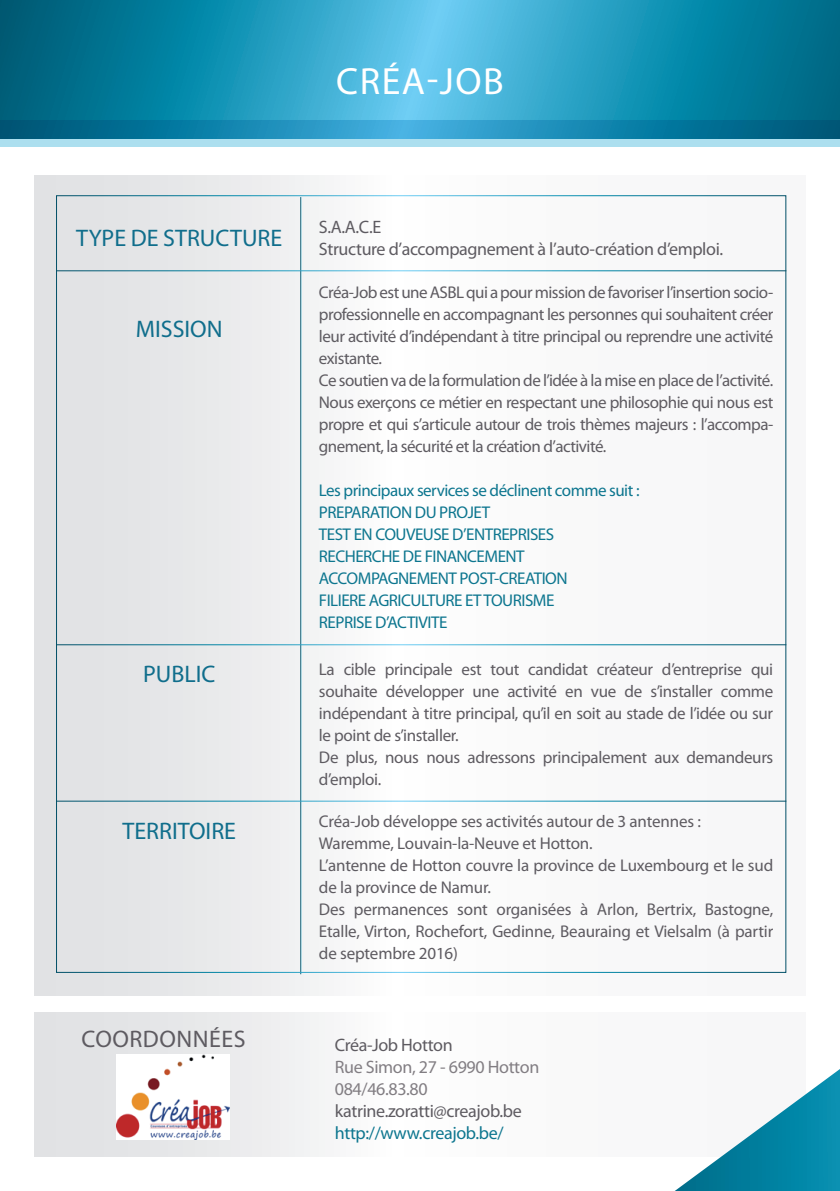
<style>
.page{position:relative;width:840px;height:1191px;background:#fff}
.page>*{position:absolute;margin:0;border:0;box-sizing:border-box;transform-origin:0 0}
.t1{font:38px "Myriad Pro";color:#fff}
.t2{font:24px "Myriad Pro";color:#106e8c}
.t3{font:24px "Myriad Pro";color:#5e5b61}
.t4{font:18px/22px "Myriad Pro";letter-spacing:-.02em;color:#5e5b61}
.t5{font:18px/22px "Myriad Pro";letter-spacing:-.02em;color:#827e83}
.t6{font:18px "Myriad Pro";letter-spacing:-.02em;color:#0d768f}
.t7{font:17px/22px "Myriad Pro";letter-spacing:-.02em;color:#5e5b61}
.t8{font:17px/22px "Myriad Pro";letter-spacing:-.03em;color:#0d768f}
</style>
<div class="page">
<div style="left:34px;top:176px;width:771px;height:819px;background:linear-gradient(to right,#e4e6e7,#fff)"></div>
<div style="left:34px;top:1012px;width:771px;height:145px;background:linear-gradient(to right,#e6e7e9,#fff)"></div>
<svg style="left:0;top:0;width:839px;height:120px;background:#2094b5"></svg>
<svg style="left:0;top:120px;width:839px;height:26px;background:#3d9abc"></svg>
<img style="left:116px;top:1054px;width:113px;height:85px">
<hr style="left:300px;top:197px;width:1px;height:777px;background:#fff">
<hr style="left:56px;top:270px;width:729px;height:1px;background:#fff">
<hr style="left:56px;top:644px;width:729px;height:1px;background:#fff">
<hr style="left:56px;top:800px;width:729px;height:1px;background:#fff">
<svg style="left:634px;top:1043px;width:205px;height:148px"></svg>
<h1 class="t1" style="left:336px;top:58px;width:126px">cr éa-job</h1>
<h2 class="t2" style="left:76px;top:223px;width:102px">Type de structure</h2>
<h2 class="t2" style="left:136px;top:314px;width:31px">Mission</h2>
<h2 class="t2" style="left:143px;top:658px;width:74px">PUBLIC</h2>
<h2 class="t2" style="left:122px;top:816px;width:24px">Territoire</h2>
<h2 class="t3" style="left:81px;top:1024px;width:31px">Coordonn</h2>
<h2 class="t3" style="left:209px;top:1024px;width:24px">ées</h2>
<p class="t4" style="left:319px;top:216px;width:405px">S.A.A.C.E<br>Structure d’accompagnement à l’auto-création d’emploi.</p>
<p class="t7" style="left:319px;top:281px;width:455px">Créa-Job est une ASBL qui a pour mission de favoriser l’insertion socio&shy;professionnelle en accompagnant les personnes qui souhaitent créer leur activité d’indépendant à titre principal ou reprendre une activité existante.<br>Ce soutien va de la formulation de l’idée à la mise en place de l’activité.<br>Nous exerçons ce métier en respectant une philosophie qui nous est propre et qui s’articule autour de trois thèmes majeurs : l’accompa&shy;gnement, la sécurité et la création d’activité.</p>
<p class="t8" style="left:319px;top:479px;width:322px">Les principaux services se déclinent comme suit :<br>PREPARATION DU PROJET<br>TEST EN COUVEUSE D’ENTREPRISES<br>RECHERCHE DE FINANCEMENT<br>ACCOMPAGNEMENT POST-CREATION<br>FILIERE AGRICULTURE ET TOURISME<br>REPRISE D’ACTIVITE</p>
<p class="t7" style="left:319px;top:657px;width:455px">La cible principale est tout candidat créateur d’entreprise qui souhaite développer une activité en vue de s’installer comme indépendant à titre principal, qu’il en soit au stade de l’idée ou sur le point de s’installer.<br>De plus, nous nous adressons principalement aux demandeurs d’emploi.</p>
<p class="t7" style="left:319px;top:809px;width:455px">Créa-Job développe ses activités autour de 3 antennes :<br>Waremme, Louvain-la-Neuve et Hotton.<br>L’antenne de Hotton couvre la province de Luxembourg et le sud de la province de Namur.<br>Des permanences sont organisées à Arlon, Bertrix, Bastogne, Etalle, Virton, Rochefort, Gedinne, Beauraing et Vielsalm (à partir de septembre 2016)</p>
<p class="t4" style="left:334px;top:1033px;width:119px">Créa-Job Hotton</p>
<p class="t5" style="left:334px;top:1055px;width:206px">Rue Simon, 27 - 6990 Hotton<br>084/46.83.80</p>
<p class="t4" style="left:334px;top:1099px;width:188px">katrine.zoratti@creajob.be</p>
<p class="t6" style="left:334px;top:1121px;width:170px">http://www.creajob.be/</p>
</div>
